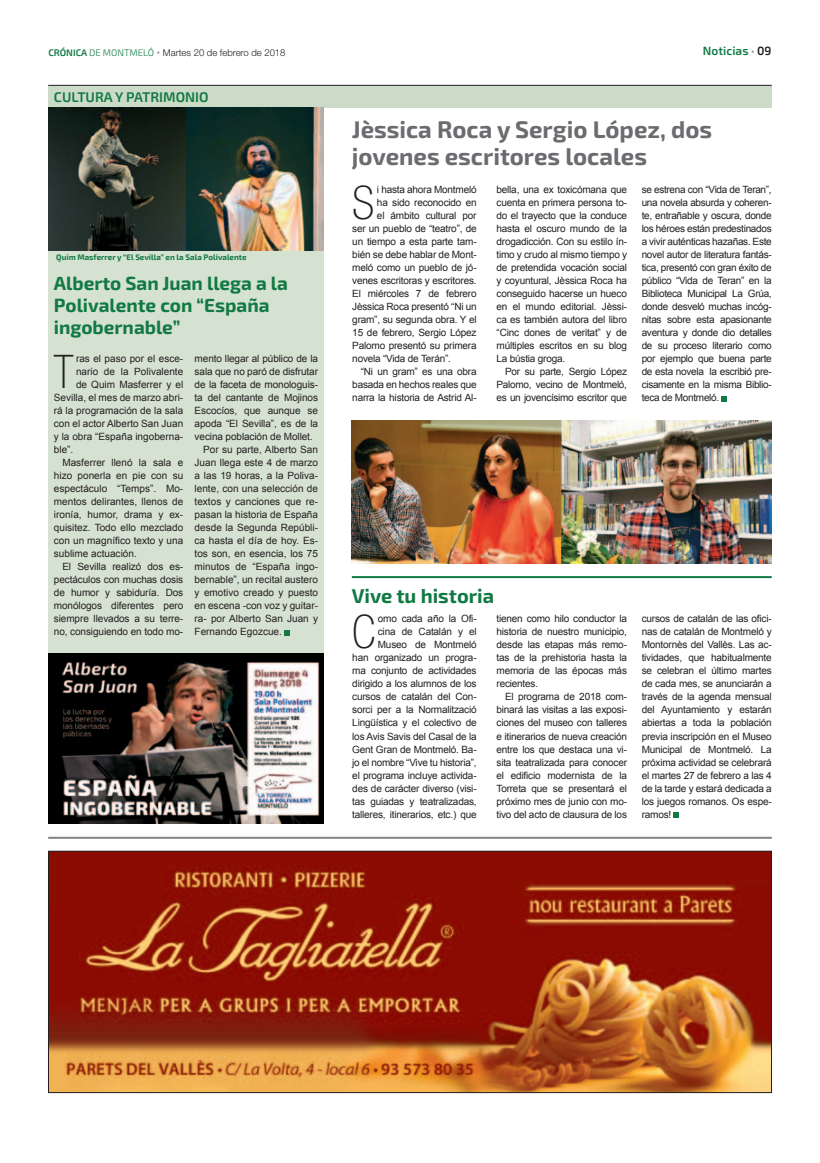
<style>
.page{position:relative;width:820px;height:1163px;background:#fff}
.page>*{position:absolute;margin:0;border:0;box-sizing:border-box;transform-origin:0 0}
.t1{font:100 condensed 46.4px "Helvetica Neue";color:#231f20}
.t2{font:700 24px/27px "Exo 2";color:#6a6c6f}
.t3{font:700 20px "Exo 2";color:#117943}
.t4{font:700 19px/22px "Exo 2";color:#117943}
.t5{font:600 14px "Exo 2";color:#117943}
.t6{font:600 12px "Exo 2";color:#117943}
.t7{font:10px/13px "Arial";letter-spacing:-.02em;color:#231f20;text-align:justify}
.t8{font:10px "Arial";color:#231f20}
.t9{font:300 9.5px "Helvetica Neue";color:#231f20}
.t10{font:700 8px "Exo 2";color:#117943}
.s1{font-family:"Exo 2";font-weight:600;color:#117943}
.s2{font-family:"Exo 2";color:#117943}
.s3{font-family:"Exo 2";font-weight:700;font-size:13px;color:#8d8b8e}
.s4{font-weight:700;font-size:13px;color:#8d8b8e}
.s5{color:#231f20}
</style>
<div class="page">
<hr style="left:48px;top:836px;width:723px;height:2px;background:#808285">
<img style="left:50px;top:852px;width:719px;height:238px">
<div style="left:48px;top:850px;width:723px;height:242px;border:1px solid #231f20"></div>
<div style="left:48px;top:108px;width:275px;height:702px;background:#d5e1d1"></div>
<div style="left:48px;top:85px;width:723px;height:23px;background:#cbdbc7"></div>
<hr style="left:48px;top:85px;width:723px;height:1px;background:#231f20">
<svg style="left:284px;top:630px;width:6px;height:5px"></svg>
<svg style="left:721px;top:396px;width:5px;height:5px"></svg>
<svg style="left:673px;top:812px;width:5px;height:5px"></svg>
<hr style="left:351px;top:576px;width:420px;height:2px;background:#117943">
<img style="left:48px;top:108px;width:275px;height:143px">
<img style="left:48px;top:653px;width:275px;height:170px">
<img style="left:351px;top:420px;width:420px;height:143px">
<p class="t9" style="left:48px;top:46px;width:238px"><span class="s1">CRÓNICA</span> <span class="s2">DE MONTMELÓ</span> <span class="s3">·</span> Martes 20 de febrero de 2018</p>
<p class="t6" style="left:702px;top:43px;width:70px">Noticias <span class="s4">·</span> <span class="s5">09</span></p>
<h3 class="t5" style="left:54px;top:88px;width:156px">CULTURA Y PATRIMONIO</h3>
<p class="t10" style="left:56px;top:252px;width:192px">Quim Masferrer y “El Sevilla” en la Sala Polivalente</p>
<h3 class="t4" style="left:54px;top:273px;width:235px">Alberto San Juan llega a la<br>Polivalente con “España ingobernable”</h3>
<h1 class="t1" style="left:54px;top:346px;width:21px">T</h1>
<p class="t8" style="left:76px;top:352px;width:109px">ras el paso por el esce-</p>
<p class="t8" style="left:76px;top:365px;width:109px">nario de la Polivalente</p>
<p class="t8" style="left:76px;top:378px;width:109px">de Quim Masferrer y el</p>
<p class="t8" style="left:54px;top:391px;width:131px">Sevilla, el mes de marzo abri-</p>
<p class="t8" style="left:54px;top:404px;width:131px">rá la programación de la sala</p>
<p class="t8" style="left:54px;top:417px;width:131px">con el actor Alberto San Juan</p>
<p class="t8" style="left:54px;top:430px;width:131px">y la obra “España ingoberna-</p>
<p class="t7" style="left:54px;top:443px;width:21px">ble”.</p>
<p class="t8" style="left:62px;top:456px;width:122px">Masferrer llenó la sala e</p>
<p class="t8" style="left:54px;top:469px;width:131px">hizo ponerla en pie con su</p>
<p class="t8" style="left:54px;top:482px;width:131px">espectáculo “Temps”. Mo-</p>
<p class="t8" style="left:54px;top:495px;width:131px">mentos delirantes, llenos de</p>
<p class="t8" style="left:54px;top:508px;width:131px">ironía, humor, drama y ex-</p>
<p class="t8" style="left:54px;top:521px;width:131px">quisitez. Todo ello mezclado</p>
<p class="t8" style="left:54px;top:534px;width:131px">con un magnífico texto y una</p>
<p class="t8" style="left:54px;top:547px;width:84px">sublime actuación.</p>
<p class="t7" style="left:62px;top:560px;width:122px">El Sevilla realizó dos es-</p>
<p class="t7" style="left:54px;top:573px;width:131px">pectáculos con muchas dosis</p>
<p class="t7" style="left:54px;top:586px;width:131px">de humor y sabiduría. Dos</p>
<p class="t7" style="left:54px;top:599px;width:131px">monólogos diferentes pero</p>
<p class="t7" style="left:54px;top:612px;width:131px">siempre llevados a su terre-</p>
<p class="t7" style="left:54px;top:625px;width:131px">no, consiguiendo en todo mo-</p>
<p class="t7" style="left:194px;top:352px;width:125px">mento llegar al público de la</p>
<p class="t7" style="left:194px;top:365px;width:125px">sala que no paró de disfrutar</p>
<p class="t7" style="left:194px;top:378px;width:125px">de la faceta de monologuis-</p>
<p class="t7" style="left:194px;top:391px;width:125px">ta del cantante de Mojinos</p>
<p class="t7" style="left:194px;top:404px;width:125px">Escocíos, que aunque se</p>
<p class="t7" style="left:194px;top:417px;width:125px">apoda “El Sevilla”, es de la</p>
<p class="t7" style="left:194px;top:430px;width:120px">vecina población de Mollet.</p>
<p class="t8" style="left:203px;top:443px;width:116px">Por su parte, Alberto San</p>
<p class="t8" style="left:194px;top:456px;width:125px">Juan llega este 4 de marzo</p>
<p class="t8" style="left:194px;top:469px;width:125px">a las 19 horas, a la Poliva-</p>
<p class="t8" style="left:194px;top:482px;width:125px">lente, con una selección de</p>
<p class="t8" style="left:194px;top:495px;width:125px">textos y canciones que re-</p>
<p class="t8" style="left:194px;top:508px;width:125px">pasan la historia de España</p>
<p class="t8" style="left:194px;top:521px;width:125px">desde la Segunda Repúbli-</p>
<p class="t8" style="left:194px;top:534px;width:125px">ca hasta el día de hoy. Es-</p>
<p class="t8" style="left:194px;top:547px;width:125px">tos son, en esencia, los 75</p>
<p class="t8" style="left:194px;top:560px;width:125px">minutos de “España ingo-</p>
<p class="t8" style="left:194px;top:573px;width:125px">bernable”, un recital austero</p>
<p class="t8" style="left:194px;top:586px;width:125px">y emotivo creado y puesto</p>
<p class="t8" style="left:194px;top:599px;width:125px">en escena -con voz y guitar-</p>
<p class="t8" style="left:194px;top:612px;width:125px">ra- por Alberto San Juan y</p>
<p class="t8" style="left:194px;top:625px;width:89px">Fernando Egozcue.</p>
<h2 class="t2" style="left:351px;top:116px;width:361px">Jèssica Roca y Sergio López, dos jovenes escritores locales</h2>
<h1 class="t1" style="left:352px;top:177px;width:24px">S</h1>
<p class="t7" style="left:377px;top:183px;width:101px">i hasta ahora Montmeló</p>
<p class="t7" style="left:377px;top:196px;width:101px">ha sido reconocido en</p>
<p class="t7" style="left:377px;top:209px;width:101px">el ámbito cultural por</p>
<p class="t7" style="left:352px;top:222px;width:126px">ser un pueblo de “teatro”, de</p>
<p class="t7" style="left:352px;top:235px;width:125px">un tiempo a esta parte tam-</p>
<p class="t7" style="left:352px;top:248px;width:126px">bién se debe hablar de Mont-</p>
<p class="t7" style="left:352px;top:261px;width:126px">meló como un pueblo de jó-</p>
<p class="t7" style="left:352px;top:274px;width:126px">venes escritoras y escritores.</p>
<p class="t7" style="left:352px;top:287px;width:126px">El miércoles 7 de febrero</p>
<p class="t7" style="left:352px;top:300px;width:126px">Jèssica Roca presentó “Ni un</p>
<p class="t7" style="left:352px;top:313px;width:126px">gram”, su segunda obra. Y el</p>
<p class="t7" style="left:352px;top:326px;width:126px">15 de febrero, Sergio López</p>
<p class="t7" style="left:352px;top:339px;width:126px">Palomo presentó su primera</p>
<p class="t7" style="left:352px;top:352px;width:100px">novela “Vida de Terán”.</p>
<p class="t7" style="left:360px;top:365px;width:117px">“Ni un gram” es una obra</p>
<p class="t7" style="left:352px;top:378px;width:126px">basada en hechos reales que</p>
<p class="t7" style="left:352px;top:391px;width:126px">narra la historia de Astrid Al-</p>
<p class="t7" style="left:496px;top:183px;width:132px">bella, una ex toxicómana que cuenta en primera persona to&shy;do el trayecto que la conduce hasta el oscuro mundo de la drogadicción. Con su estilo ín&shy;timo y crudo al mismo tiempo y de pretendida vocación social y coyuntural, Jèssica Roca ha conseguido hacerse un hueco en el mundo editorial. Jèssi&shy;ca es también autora del libro “Cinc dones de veritat” y de múltiples escritos en su blog La bústia groga.</p>
<p class="t7" style="left:496px;top:365px;width:132px;text-indent:8px">Por su parte, Sergio López Palomo, vecino de Montmeló, es un jovencísimo escritor que</p>
<p class="t7" style="left:641px;top:183px;width:131px">se estrena con “Vida de Teran”, una novela absurda y coheren&shy;te, entrañable y oscura, donde los héroes están predestinados a vivir auténticas hazañas. Este novel autor de literatura fantás&shy;tica, presentó con gran éxito de público “Vida de Teran” en la Biblioteca Municipal La Grúa, donde desveló muchas incóg&shy;nitas sobre esta apasionante aventura y donde dio detalles de su proceso literario como por ejemplo que buena parte de esta novela la escribió pre&shy;cisamente en la misma Biblio&shy;teca de Montmeló.</p>
<h3 class="t3" style="left:351px;top:584px;width:144px">Vive tu historia</h3>
<h1 class="t1" style="left:352px;top:606px;width:25px">C</h1>
<p class="t7" style="left:352px;top:612px;width:126px;text-align:right">omo cada año la Ofi-<br>cina de Catalán y el<br>Museo de Montmeló<br>han organizado un progra&shy;ma conjunto de actividades dirigido a los alumnos de los cursos de catalán del Con&shy;sorci per a la Normalització<br>Lingüística y el colectivo de los Avis Savis del Casal de la<br>Gent Gran de Montmeló. Ba&shy;jo el nombre “Vive tu historia”, el programa incluye activida&shy;des de carácter diverso (visi&shy;tas guiadas y teatralizadas, talleres, itinerarios, etc.) que</p>
<p class="t7" style="left:496px;top:612px;width:132px">tienen como hilo conductor la historia de nuestro municipio, desde las etapas más remo&shy;tas de la prehistoria hasta la memoria de las épocas más recientes.</p>
<p class="t7" style="left:496px;top:690px;width:132px;text-indent:8px">El programa de 2018 com&shy;binará las visitas a las exposi&shy;ciones del museo con talleres e itinerarios de nueva creación entre los que destaca una vi&shy;sita teatralizada para conocer el edificio modernista de la Torreta que se presentará el próximo mes de junio con mo&shy;tivo del acto de clausura de los</p>
<p class="t7" style="left:641px;top:612px;width:131px">cursos de catalán de las ofici&shy;nas de catalán de Montmeló y Montornès del Vallès. Las ac&shy;tividades, que habitualmente se celebran el último martes de cada mes, se anunciarán a través de la agenda mensual del Ayuntamiento y estarán abiertas a toda la población previa inscripción en el Museo Municipal de Montmeló. La próxima actividad se celebrará el martes 27 de febrero a las 4 de la tarde y estará dedicada a los juegos romanos. Os espe&shy;ramos!</p>
</div>
